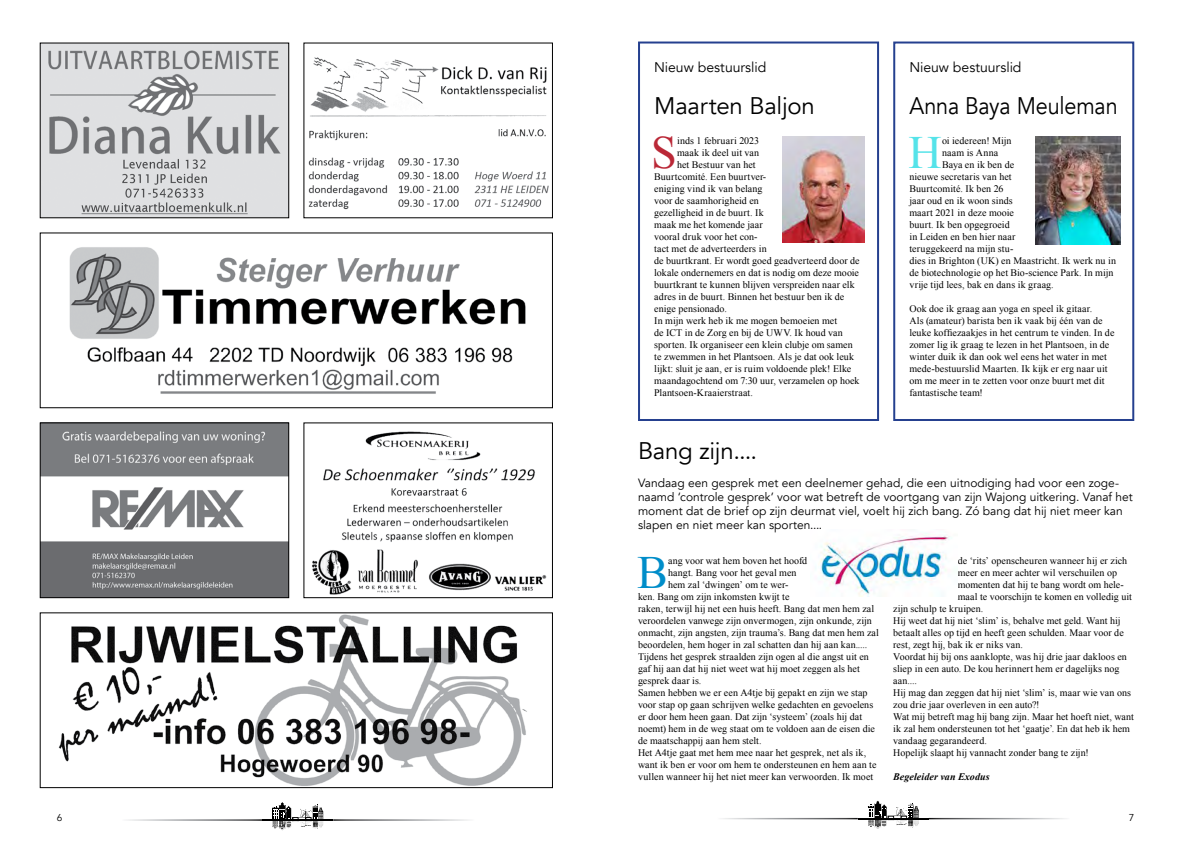
<style>
.page{position:relative;width:1191px;height:842px;background:#fff}
.page>*{position:absolute;margin:0;border:0;box-sizing:border-box;transform-origin:0 0}
.t1{font:46.2px "Times New Roman";color:#ba2837}
.t2{font:46.2px "Times New Roman";color:#55e3e9}
.t3{font:46.2px "Times New Roman";color:#008dc9}
.t4{font:24px "Avenir";letter-spacing:-.01em;color:#000}
.t5{font:24px "Avenir";letter-spacing:-.01em;color:#000;scale:.9 1}
.t6{font:14px "Avenir";color:#000}
.t7{font:12px/14px "Avenir";letter-spacing:-.005em;color:#000}
.t8{font:10px/12px "Times New Roman";letter-spacing:.005em;color:#000}
.t9{font:italic 700 10px "Times New Roman";letter-spacing:.005em;color:#000}
.t10{font:10px "Avenir";color:#000}
</style>
<div class="page">
<svg style="left:867px;top:801px;width:51px;height:28px"></svg>
<svg style="left:722px;top:818px;width:135px;height:1px"></svg>
<hr style="left:857px;top:818px;width:71px;height:1px;background:#000">
<svg style="left:928px;top:818px;width:138px;height:1px"></svg>
<svg style="left:272px;top:802px;width:51px;height:28px"></svg>
<svg style="left:128px;top:819px;width:134px;height:2px"></svg>
<hr style="left:262px;top:819px;width:71px;height:2px;background:#000">
<svg style="left:333px;top:819px;width:135px;height:2px"></svg>
<img style="left:42px;top:45px;width:245px;height:171px">
<img style="left:308px;top:57px;width:241px;height:153px">
<img style="left:69px;top:247px;width:457px;height:147px">
<img style="left:58px;top:614px;width:469px;height:172px">
<div style="left:40px;top:612px;width:513px;height:176px;border:1px solid #000"></div>
<img style="left:42px;top:424px;width:245px;height:172px">
<div style="left:40px;top:422px;width:249px;height:176px;border:1px solid #000"></div>
<img style="left:312px;top:431px;width:235px;height:164px">
<div style="left:303px;top:422px;width:250px;height:176px;border:1px solid #000"></div>
<div style="left:638px;top:42px;width:241px;height:379px;border:2px solid #25408f"></div>
<img style="left:782px;top:136px;width:83px;height:106px">
<div style="left:893px;top:42px;width:241px;height:379px;border:2px solid #25408f"></div>
<img style="left:1035px;top:136px;width:85px;height:109px">
<img style="left:815px;top:533px;width:137px;height:64px">
<h3 class="t6" style="left:654px;top:59px;width:114px">Nieuw bestuurslid</h3>
<h2 class="t4" style="left:654px;top:91px;width:162px">Maarten Baljon</h2>
<h1 class="t1" style="left:651px;top:121px;width:27px">S</h1>
<p class="t8" style="left:677px;top:135px;width:84px">inds 1 februari 2023</p>
<p class="t8" style="left:677px;top:147px;width:84px">maak ik deel uit van</p>
<p class="t8" style="left:677px;top:159px;width:80px">het Bestuur van het</p>
<p class="t8" style="left:654px;top:171px;width:114px">Buurtcomité. Een buurtver-</p>
<p class="t8" style="left:654px;top:183px;width:110px">eniging vind ik van belang</p>
<p class="t8" style="left:654px;top:195px;width:106px">voor de saamhorigheid en</p>
<p class="t8" style="left:654px;top:207px;width:111px">gezelligheid in de buurt. Ik</p>
<p class="t8" style="left:654px;top:219px;width:110px">maak me het komende jaar</p>
<p class="t8" style="left:654px;top:231px;width:105px">vooral druk voor het con-</p>
<p class="t8" style="left:654px;top:243px;width:114px">tact met de adverteerders in</p>
<p class="t8" style="left:654px;top:255px;width:207px">de buurtkrant. Er wordt goed geadverteerd door de</p>
<p class="t8" style="left:654px;top:267px;width:206px">lokale ondernemers en dat is nodig om deze mooie</p>
<p class="t8" style="left:654px;top:279px;width:202px">buurtkrant te kunnen blijven verspreiden naar elk</p>
<p class="t8" style="left:654px;top:291px;width:192px">adres in de buurt. Binnen het bestuur ben ik de</p>
<p class="t8" style="left:654px;top:303px;width:74px">enige pensionado.</p>
<p class="t8" style="left:654px;top:315px;width:184px">In mijn werk heb ik me mogen bemoeien met</p>
<p class="t8" style="left:654px;top:327px;width:190px">de ICT in de Zorg en bij de UWV. Ik houd van</p>
<p class="t8" style="left:654px;top:339px;width:200px">sporten. Ik organiseer een klein clubje om samen</p>
<p class="t8" style="left:654px;top:351px;width:201px">te zwemmen in het Plantsoen. Als je dat ook leuk</p>
<p class="t8" style="left:654px;top:363px;width:199px">lijkt: sluit je aan, er is ruim voldoende plek! Elke</p>
<p class="t8" style="left:654px;top:375px;width:207px">maandagochtend om 7:30 uur, verzamelen op hoek</p>
<p class="t8" style="left:654px;top:387px;width:100px">Plantsoen-Kraaierstraat.</p>
<h3 class="t6" style="left:909px;top:59px;width:114px">Nieuw bestuurslid</h3>
<h2 class="t5" style="left:909px;top:91px;width:233px">Anna Baya Meuleman</h2>
<h1 class="t2" style="left:908px;top:121px;width:35px">H</h1>
<p class="t8" style="left:942px;top:135px;width:71px">oi iedereen! Mijn</p>
<p class="t8" style="left:942px;top:147px;width:58px">naam is Anna</p>
<p class="t8" style="left:942px;top:159px;width:74px">Baya en ik ben de</p>
<p class="t8" style="left:909px;top:171px;width:104px">nieuwe secretaris van het</p>
<p class="t8" style="left:909px;top:183px;width:96px">Buurtcomité. Ik ben 26</p>
<p class="t8" style="left:909px;top:195px;width:105px">jaar oud en ik woon sinds</p>
<p class="t8" style="left:909px;top:207px;width:106px">maart 2021 in deze mooie</p>
<p class="t8" style="left:909px;top:219px;width:102px">buurt. Ik ben opgegroeid</p>
<p class="t8" style="left:909px;top:231px;width:108px">in Leiden en ben hier naar</p>
<p class="t8" style="left:909px;top:243px;width:105px">teruggekeerd na mijn stu-</p>
<p class="t8" style="left:909px;top:255px;width:208px">dies in Brighton (UK) en Maastricht. Ik werk nu in</p>
<p class="t8" style="left:909px;top:267px;width:206px">de biotechnologie op het Bio-science Park. In mijn</p>
<p class="t8" style="left:909px;top:279px;width:146px">vrije tijd lees, bak en dans ik graag.</p>
<p class="t8" style="left:909px;top:303px;width:206px">Ook doe ik graag aan yoga en speel ik gitaar.<br>Als (amateur) barista ben ik vaak bij één van de leuke koffiezaakjes in het centrum te vinden. In de zomer lig ik graag te lezen in het Plantsoen, in de winter duik ik dan ook wel eens het water in met mede-bestuurslid Maarten. Ik kijk er erg naar uit om me meer in te zetten voor onze buurt met dit fantastische team!</p>
<h2 class="t4" style="left:638px;top:437px;width:121px">Bang zijn....</h2>
<p class="t7" style="left:638px;top:476px;width:496px">Vandaag een gesprek met een deelnemer gehad, die een uitnodiging had voor een zoge&shy;naamd ‘controle gesprek’ voor wat betreft de voortgang van zijn Wajong uitkering. Vanaf het moment dat de brief op zijn deurmat viel, voelt hij zich bang. Zó bang dat hij niet meer kan slapen en niet meer kan sporten....</p>
<h1 class="t3" style="left:637px;top:541px;width:32px">B</h1>
<p class="t8" style="left:668px;top:555px;width:141px">ang voor wat hem boven het hoofd</p>
<p class="t8" style="left:957px;top:555px;width:171px">de ‘rits’ openscheuren wanneer hij er zich</p>
<p class="t8" style="left:957px;top:567px;width:161px">meer en meer achter wil verschuilen op</p>
<p class="t8" style="left:957px;top:579px;width:167px">momenten dat hij te bang wordt om hele-</p>
<p class="t8" style="left:957px;top:591px;width:176px">maal te voorschijn te komen en volledig uit</p>
<p class="t8" style="left:893px;top:603px;width:92px">zijn schulp te kruipen.</p>
<p class="t8" style="left:893px;top:615px;width:229px">Hij weet dat hij niet ‘slim’ is, behalve met geld. Want hij</p>
<p class="t8" style="left:893px;top:627px;width:232px">betaalt alles op tijd en heeft geen schulden. Maar voor de</p>
<p class="t8" style="left:893px;top:639px;width:131px">rest, zegt hij, bak ik er niks van.</p>
<p class="t8" style="left:893px;top:651px;width:235px">Voordat hij bij ons aanklopte, was hij drie jaar dakloos en</p>
<p class="t8" style="left:893px;top:663px;width:228px">sliep in een auto. De kou herinnert hem er dagelijks nog</p>
<p class="t8" style="left:893px;top:675px;width:25px">aan....</p>
<p class="t8" style="left:893px;top:687px;width:239px">Hij mag dan zeggen dat hij niet ‘slim’ is, maar wie van ons</p>
<p class="t8" style="left:893px;top:699px;width:148px">zou drie jaar overleven in een auto?!</p>
<p class="t8" style="left:893px;top:711px;width:242px">Wat mij betreft mag hij bang zijn. Maar het hoeft niet, want</p>
<p class="t8" style="left:893px;top:723px;width:238px">ik zal hem ondersteunen tot het ‘gaatje’. En dat heb ik hem</p>
<p class="t8" style="left:893px;top:735px;width:95px">vandaag gegarandeerd.</p>
<p class="t8" style="left:893px;top:747px;width:197px">Hopelijk slaapt hij vannacht zonder bang te zijn!</p>
<p class="t9" style="left:893px;top:770px;width:98px">Begeleider van Exodus</p>
<p class="t8" style="left:668px;top:567px;width:130px">hangt. Bang voor het geval men</p>
<p class="t8" style="left:668px;top:579px;width:122px">hem zal ‘dwingen’ om te wer-</p>
<p class="t8" style="left:638px;top:591px;width:153px">ken. Bang om zijn inkomsten kwijt te</p>
<p class="t8" style="left:638px;top:603px;width:238px">raken, terwijl hij net een huis heeft. Bang dat men hem zal</p>
<p class="t8" style="left:638px;top:615px;width:235px">veroordelen vanwege zijn onvermogen, zijn onkunde, zijn</p>
<p class="t8" style="left:638px;top:627px;width:242px">onmacht, zijn angsten, zijn trauma’s. Bang dat men hem zal</p>
<p class="t8" style="left:638px;top:639px;width:231px">beoordelen, hem hoger in zal schatten dan hij aan kan.....</p>
<p class="t8" style="left:638px;top:651px;width:232px">Tijdens het gesprek straalden zijn ogen al die angst uit en</p>
<p class="t8" style="left:638px;top:663px;width:223px">gaf hij aan dat hij niet weet wat hij moet zeggen als het</p>
<p class="t8" style="left:638px;top:675px;width:65px">gesprek daar is.</p>
<p class="t8" style="left:638px;top:687px;width:231px">Samen hebben we er een A4tje bij gepakt en zijn we stap</p>
<p class="t8" style="left:638px;top:699px;width:237px">voor stap op gaan schrijven welke gedachten en gevoelens</p>
<p class="t8" style="left:638px;top:711px;width:226px">er door hem heen gaan. Dat zijn ‘systeem’ (zoals hij dat</p>
<p class="t8" style="left:638px;top:723px;width:238px">noemt) hem in de weg staat om te voldoen aan de eisen die</p>
<p class="t8" style="left:638px;top:735px;width:125px">de maatschappij aan hem stelt.</p>
<p class="t8" style="left:638px;top:747px;width:230px">Het A4tje gaat met hem mee naar het gesprek, net als ik,</p>
<p class="t8" style="left:638px;top:759px;width:240px">want ik ben er voor om hem te ondersteunen en hem aan te</p>
<p class="t8" style="left:638px;top:771px;width:237px">vullen wanneer hij het niet meer kan verwoorden. Ik moet</p>
<p class="t10" style="left:57px;top:811px;width:7px">6</p>
<p class="t10" style="left:1128px;top:811px;width:7px">7</p>
</div>
